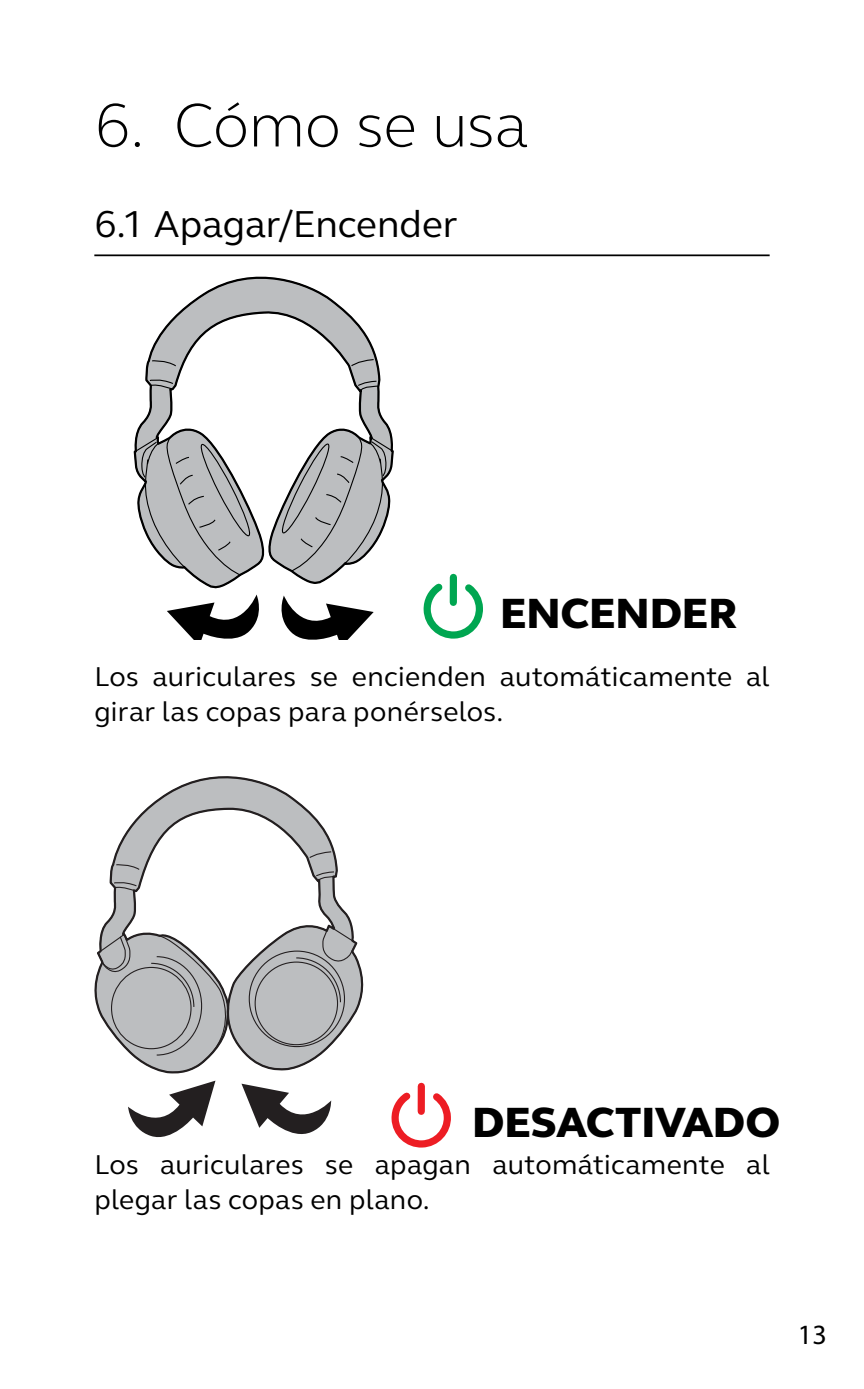
<style>
.page{position:relative;width:864px;height:1389px;background:#fff}
.page>*{position:absolute;margin:0;border:0;box-sizing:border-box;transform-origin:0 0}
.t1{font:300 63px "GN Elliot";letter-spacing:-.01em;color:#000}
.t2{font:800 43.4px "GN Elliot";color:#000}
.t3{font:38.5px "GN Elliot";color:#000}
.t4{font:28px/35px "GN Elliot";letter-spacing:.015em;color:#000}
.t5{font:28px "Myriad Pro";color:#000}
</style>
<div class="page">
<hr style="left:94px;top:254px;width:675px;height:2px;background:#000">
<svg style="left:426px;top:583px;width:57px;height:56px"></svg>
<div style="left:449px;top:577px;width:8px;height:25px;background:#00a651"></div>
<svg style="left:134px;top:276px;width:259px;height:313px"></svg>
<svg style="left:281px;top:596px;width:92px;height:44px"></svg>
<svg style="left:167px;top:595px;width:92px;height:45px"></svg>
<svg style="left:394px;top:1092px;width:57px;height:56px"></svg>
<div style="left:417px;top:1086px;width:8px;height:25px;background:#ed1d24"></div>
<svg style="left:94px;top:776px;width:270px;height:362px"></svg>
<h1 class="t1" style="left:94px;top:83px;width:435px">6. Cómo se usa</h1>
<h3 class="t3" style="left:94px;top:198px;width:364px">6.1 Apagar/Encender</h3>
<h2 class="t2" style="left:500px;top:585px;width:239px">ENCENDER</h2>
<p class="t4" style="left:94px;top:658px;width:676px">Los auriculares se encienden automáticamente al girar las copas para ponérselos.</p>
<h2 class="t2" style="left:472px;top:1093px;width:309px">DESACTIVADO</h2>
<p class="t4" style="left:94px;top:1147px;width:676px">Los auriculares se apagan automáticamente al plegar las copas en plano.</p>
<p class="t5" style="left:797px;top:1317px;width:30px">13</p>
</div>
